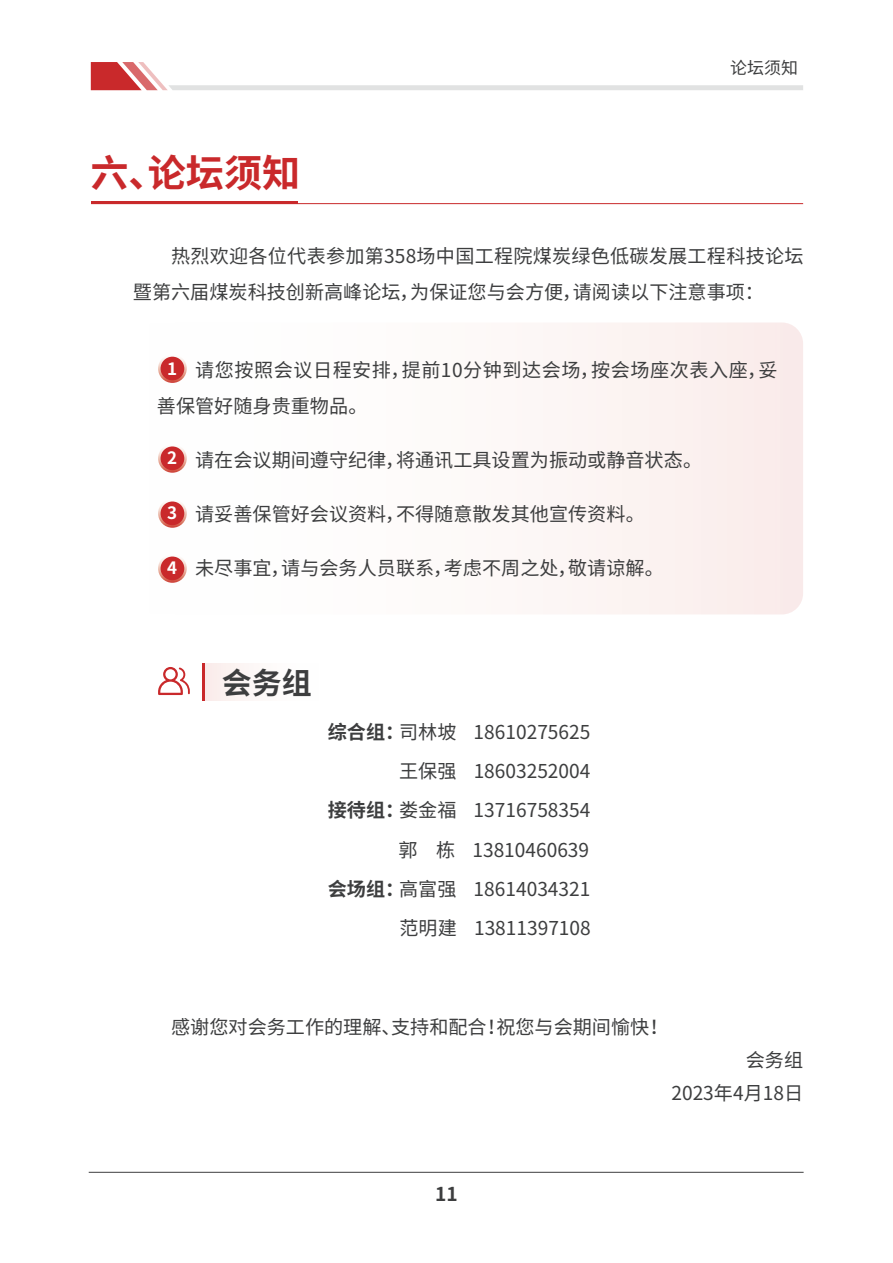
<style>
.page{position:relative;width:893px;height:1263px;background:#fff}
.page>*{position:absolute;margin:0;border:0;box-sizing:border-box;transform-origin:0 0}
.t1{font:700 38.1px "Source Han Sans SC";color:#c9292b}
.t2{font:700 30px "Source Han Sans SC";color:#3d3e3f}
.t3{font:19.2px/39.3px "Source Han Sans SC";color:#3d3e3f;text-align:right}
.t4{font:19.2px/36.2px "Source Han Sans SC";letter-spacing:.025em;color:#3d3e3f}
.t5{font:700 19.2px "Source Han Sans SC";color:#3d3e3f}
.t6{font:16.95px "Source Han Sans SC";color:#3d3e3f}
.t7{font:700 16.95px "Source Han Sans SC";color:#fff}
.s1{font-weight:700}
</style>
<div class="page">
<hr style="left:89px;top:1172px;width:715px;height:1px;background:#3d3e3f">
<hr style="left:91px;top:203px;width:712px;height:1px;background:#c9292b">
<hr style="left:91px;top:201px;width:206px;height:3px;background:#c9292b">
<svg style="left:91px;top:62px;width:712px;height:28px"></svg>
<svg style="left:158px;top:322px;width:645px;height:292px"></svg>
<svg style="left:158px;top:354px;width:29px;height:29px"></svg>
<div style="left:161px;top:357px;width:23px;height:23px;background:#c9292b;border-radius:50%"></div>
<svg style="left:158px;top:444px;width:29px;height:29px"></svg>
<div style="left:161px;top:446px;width:23px;height:24px;background:#c9292b;border-radius:50%"></div>
<svg style="left:158px;top:499px;width:29px;height:29px"></svg>
<div style="left:161px;top:501px;width:23px;height:24px;background:#c9292b;border-radius:50%"></div>
<svg style="left:158px;top:554px;width:29px;height:29px"></svg>
<div style="left:161px;top:556px;width:23px;height:24px;background:#c9292b;border-radius:50%"></div>
<div style="left:203px;top:663px;width:118px;height:38px;background:linear-gradient(to right,#faedec,#fff)"></div>
<hr style="left:203px;top:663px;width:2px;height:38px;background:#c9292b">
<svg style="left:158px;top:667px;width:32px;height:28px"></svg>
<h1 class="t1" style="left:91px;top:151px;width:211px">六、论坛须知</h1>
<p class="t6" style="left:730px;top:58px;width:69px">论坛须知</p>
<p class="t3" style="left:133px;top:238px;width:672px;line-height:36.2px;text-align:left;text-indent:38px">热烈欢迎各位代表参加第358场中国工程院煤炭绿色低碳发展工程科技论坛暨第六届煤炭科技创新高峰论坛，为保证您与会方便，请阅读以下注意事项：</p>
<p class="t4" style="left:157px;top:352px;width:622px;text-indent:38px">请您按照会议日程安排，提前10分钟到达会场，按会场座次表入座，妥善保管好随身贵重物品。</p>
<p class="t3" style="left:195px;top:441px;width:509px">请在会议期间遵守纪律，将通讯工具设置为振动或静音状态。</p>
<p class="t3" style="left:195px;top:495px;width:451px">请妥善保管好会议资料，不得随意散发其他宣传资料。</p>
<p class="t3" style="left:195px;top:549px;width:470px">未尽事宜，请与会务人员联系，考虑不周之处，敬请谅解。</p>
<p class="t7" style="left:167px;top:359px;width:12px">1</p>
<p class="t7" style="left:167px;top:449px;width:12px">2</p>
<p class="t7" style="left:167px;top:504px;width:12px">3</p>
<p class="t7" style="left:167px;top:559px;width:12px">4</p>
<h2 class="t2" style="left:222px;top:666px;width:91px">会务组</h2>
<p class="t3" style="left:328px;top:712px;width:264px"><span class="s1">综合组：</span>司林坡 18610275625王保强 18603252004<br><span class="s1">接待组：</span>娄金福 13716758354郭 栋 13810460639<br><span class="s1">会场组：</span>高富强 18614034321范明建 13811397108</p>
<p class="t3" style="left:171px;top:1008px;width:499px">感谢您对会务工作的理解、支持和配合！祝您与会期间愉快！</p>
<p class="t3" style="left:671px;top:1044px;width:133px;line-height:33px">会务组<br>2023年4月18日</p>
<p class="t5" style="left:435px;top:1183px;width:24px">11</p>
</div>
